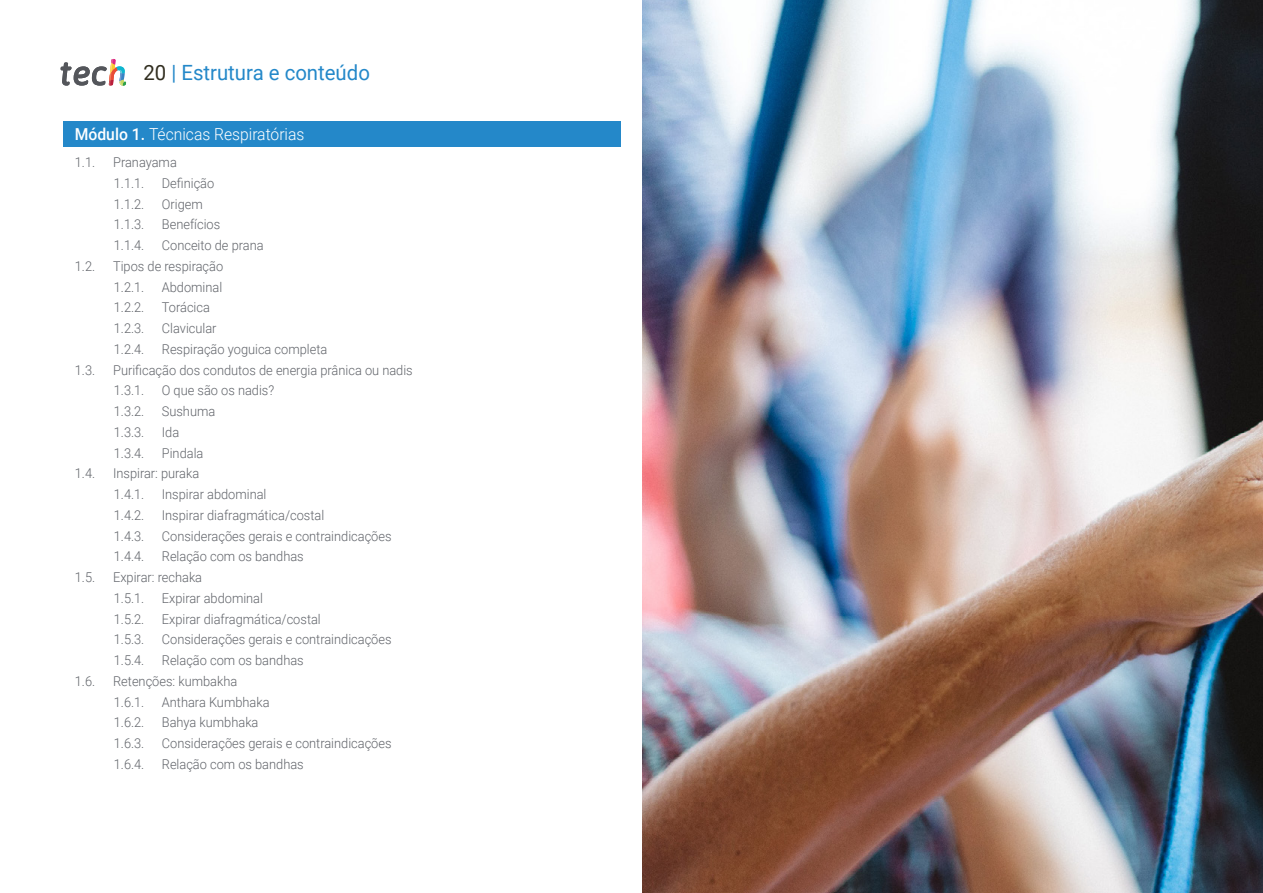
<style>
.page{position:relative;width:1263px;height:893px;background:#fff}
.page>*{position:absolute;margin:0;border:0;box-sizing:border-box;transform-origin:0 0}
.t1{font:21px "Roboto";color:#2488c9}
.t2{font:300 16.5px "Roboto";color:#fff;scale:.95 1}
.t3{font:300 13.5px/20.7px "Roboto";color:#61646a;scale:.95 1}
.s1{color:#312e20}
.s2{font-weight:500}
</style>
<div class="page">
<img style="left:642px;top:0;width:621px;height:893px">
<div style="left:64px;top:121px;width:557px;height:25px;background:#2488c9"></div>
<svg style="left:61px;top:59px;width:65px;height:27px"></svg>
<h1 class="t1" style="left:144px;top:57px;width:228px"><span class="s1">20</span> | Estrutura e conteúdo</h1>
<p class="t2" style="left:75px;top:123px;width:243px"><span class="s2">Módulo 1.</span> Técnicas Respiratórias</p>
<p class="t3" style="left:75px;top:151px;width:23px">1.1.</p>
<p class="t3" style="left:113px;top:151px;width:69px">Pranayama<br>1.1.1.</p>
<p class="t3" style="left:162px;top:172px;width:57px">Definição</p>
<p class="t3" style="left:114px;top:193px;width:34px">1.1.2.</p>
<p class="t3" style="left:162px;top:193px;width:45px">Origem</p>
<p class="t3" style="left:114px;top:214px;width:34px">1.1.3.</p>
<p class="t3" style="left:162px;top:214px;width:63px">Benefícios</p>
<p class="t3" style="left:114px;top:234px;width:34px">1.1.4.</p>
<p class="t3" style="left:162px;top:234px;width:109px">Conceito de prana</p>
<p class="t3" style="left:75px;top:255px;width:23px">1.2.</p>
<p class="t3" style="left:113px;top:255px;width:117px">Tipos de respiração<br>1.2.1.</p>
<p class="t3" style="left:162px;top:276px;width:65px">Abdominal</p>
<p class="t3" style="left:114px;top:297px;width:34px">1.2.2.</p>
<p class="t3" style="left:162px;top:297px;width:52px">Torácica</p>
<p class="t3" style="left:114px;top:317px;width:34px">1.2.3.</p>
<p class="t3" style="left:162px;top:317px;width:59px">Clavicular</p>
<p class="t3" style="left:114px;top:338px;width:34px">1.2.4.</p>
<p class="t3" style="left:162px;top:338px;width:176px">Respiração yoguica completa</p>
<p class="t3" style="left:75px;top:359px;width:23px">1.3.</p>
<p class="t3" style="left:113px;top:359px;width:317px">Purificação dos condutos de energia prânica ou nadis<br>1.3.1.</p>
<p class="t3" style="left:162px;top:380px;width:120px">O que são os nadis?</p>
<p class="t3" style="left:114px;top:400px;width:34px">1.3.2.</p>
<p class="t3" style="left:162px;top:400px;width:58px">Sushuma</p>
<p class="t3" style="left:114px;top:421px;width:34px">1.3.3.</p>
<p class="t3" style="left:162px;top:421px;width:20px">Ida</p>
<p class="t3" style="left:114px;top:442px;width:34px">1.3.4.</p>
<p class="t3" style="left:162px;top:442px;width:45px">Pindala</p>
<p class="t3" style="left:75px;top:463px;width:23px">1.4.</p>
<p class="t3" style="left:113px;top:463px;width:92px">Inspirar: puraka<br>1.4.1.</p>
<p class="t3" style="left:162px;top:483px;width:112px">Inspirar abdominal</p>
<p class="t3" style="left:114px;top:504px;width:34px">1.4.2.</p>
<p class="t3" style="left:162px;top:504px;width:172px">Inspirar diafragmática/costal</p>
<p class="t3" style="left:114px;top:525px;width:34px">1.4.3.</p>
<p class="t3" style="left:162px;top:525px;width:243px">Considerações gerais e contraindicações</p>
<p class="t3" style="left:114px;top:546px;width:34px">1.4.4.</p>
<p class="t3" style="left:162px;top:546px;width:151px">Relação com os bandhas</p>
<p class="t3" style="left:75px;top:566px;width:23px">1.5.</p>
<p class="t3" style="left:113px;top:566px;width:95px">Expirar: rechaka<br>1.5.1.</p>
<p class="t3" style="left:162px;top:587px;width:108px">Expirar abdominal</p>
<p class="t3" style="left:114px;top:608px;width:34px">1.5.2.</p>
<p class="t3" style="left:162px;top:608px;width:169px">Expirar diafragmática/costal</p>
<p class="t3" style="left:114px;top:629px;width:34px">1.5.3.</p>
<p class="t3" style="left:162px;top:629px;width:243px">Considerações gerais e contraindicações</p>
<p class="t3" style="left:114px;top:649px;width:34px">1.5.4.</p>
<p class="t3" style="left:162px;top:649px;width:151px">Relação com os bandhas</p>
<p class="t3" style="left:75px;top:670px;width:23px">1.6.</p>
<p class="t3" style="left:113px;top:670px;width:132px">Retenções: kumbakha<br>1.6.1.</p>
<p class="t3" style="left:162px;top:691px;width:115px">Anthara Kumbhaka</p>
<p class="t3" style="left:114px;top:712px;width:34px">1.6.2.</p>
<p class="t3" style="left:162px;top:712px;width:103px">Bahya kumbhaka</p>
<p class="t3" style="left:114px;top:732px;width:34px">1.6.3.</p>
<p class="t3" style="left:162px;top:732px;width:243px">Considerações gerais e contraindicações</p>
<p class="t3" style="left:114px;top:753px;width:34px">1.6.4.</p>
<p class="t3" style="left:162px;top:753px;width:151px">Relação com os bandhas</p>
</div>
